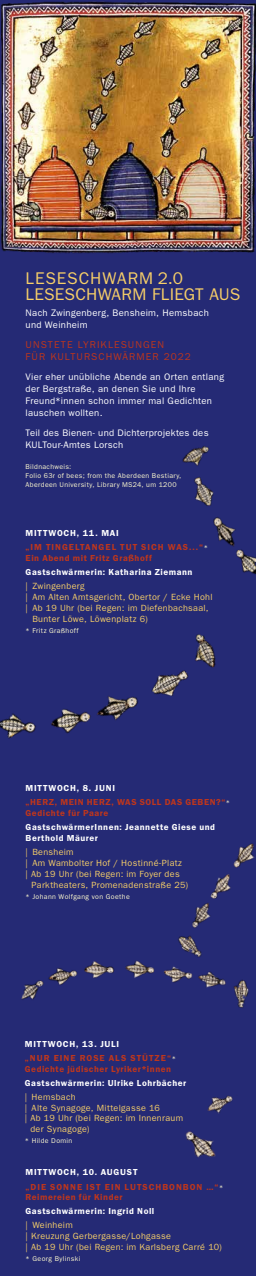
<style>
.page{position:relative;width:256px;height:1276px;background:#fff}
.page>*{position:absolute;margin:0;border:0;box-sizing:border-box;transform-origin:0 0}
.t1{font:17px/16px "Franklin Gothic";letter-spacing:.02em;color:#f6ce68}
.t2{font:10px/12px "Franklin Gothic";letter-spacing:.105em;color:#be361c}
.t3{font:9.5px/12px "Franklin Gothic";letter-spacing:.03em;color:#fff}
.t4{font:9px/10.8px "Franklin Gothic";letter-spacing:.035em;color:#f6ce68}
.t5{font:9px/10.8px "Franklin Gothic URW Dem";letter-spacing:.06em;color:#fff}
.t6{font:9px/14.7px "Franklin Gothic URW Dem";letter-spacing:.075em;color:#be361c}
.t7{font:9px/14.7px "Franklin Gothic URW Dem";letter-spacing:.11em;color:#be361c}
.t8{font:9px/14.7px "Franklin Gothic URW Dem";letter-spacing:.115em;color:#be361c}
.t9{font:9px "Franklin Gothic URW Dem";letter-spacing:.055em;color:#be361c}
.t10{font:7px/9px "Franklin Gothic";letter-spacing:.05em;color:#fdf9cf}
.s1{color:#fff}
.s2{font-family:"Franklin Gothic";font-size:7px;color:#fdf9cf}
</style>
<div class="page">
<div style="left:0;top:0;width:255px;height:1276px;background:#252a75"></div>
<img style="left:1px;top:1px;width:254px;height:253px">
<img style="left:192px;top:843px;width:63px;height:84px">
<img style="left:182px;top:446px;width:73px;height:129px">
<img style="left:0;top:541px;width:232px;height:198px">
<img style="left:21px;top:927px;width:228px;height:81px">
<img style="left:185px;top:1131px;width:31px;height:27px">
<img style="left:207px;top:1095px;width:26px;height:19px">
<h1 class="t1" style="left:26px;top:270px;width:216px">LESESCHWARM 2.0<br>LESESCHWARM FLIEGT AUS</h1>
<p class="t3" style="left:26px;top:307px;width:184px">Nach Zwingenberg, Bensheim, Hemsbach und Weinheim</p>
<p class="t2" style="left:26px;top:339px;width:166px">UNSTETE LYRIKLESUNGEN<br>FÜR KULTURSCHWÄRMER 2022</p>
<p class="t3" style="left:26px;top:371px;width:199px">Vier eher unübliche Abende an Orten entlang der Bergstraße, an denen Sie und Ihre Freund*innen schon immer mal Gedichten lauschen wollten.</p>
<p class="t3" style="left:26px;top:427px;width:184px">Teil des Bienen- und Dichterprojektes des<br>KULTour-Amtes Lorsch</p>
<p class="t10" style="left:26px;top:462px;width:157px">Bildnachweis:<br>Folio 63r of bees; from the Aberdeen Bestiary,<br>Aberdeen University, Library MS24, um 1200</p>
<p class="t7" style="left:26px;top:525px;width:183px"><span class="s1">MITTWOCH, 11. MAI<br></span>„IM TINGELTANGEL TUT SICH WAS...“<span class="s2">*</span></p>
<p class="t6" style="left:26px;top:550px;width:127px">Ein Abend mit Fritz Graßhoff</p>
<p class="t5" style="left:26px;top:566px;width:168px">Gastschwärmerin: Katharina Ziemann</p>
<p class="t4" style="left:26px;top:581px;width:60px">| Zwingenberg</p>
<p class="t4" style="left:26px;top:592px;width:188px">| Am Alten Amtsgericht, Obertor / Ecke Hohl</p>
<p class="t4" style="left:26px;top:602px;width:184px">| Ab 19 Uhr (bei Regen: im Diefenbachsaal,</p>
<p class="t4" style="left:32px;top:613px;width:117px">Bunter Löwe, Löwenplatz 6)</p>
<p class="t10" style="left:26px;top:626px;width:54px">* Fritz Graßhoff</p>
<p class="t6" style="left:26px;top:780px;width:205px"><span class="s1">MITTWOCH, 8. JUNI<br></span>„HERZ, MEIN HERZ, WAS SOLL DAS GEBEN?“<span class="s2">*</span></p>
<p class="t9" style="left:26px;top:807px;width:84px">Gedichte für Paare</p>
<p class="t5" style="left:26px;top:821px;width:190px">GastschwärmerInnen: Jeannette Giese und<br>Berthold Mäurer</p>
<p class="t4" style="left:26px;top:847px;width:49px">| Bensheim</p>
<p class="t4" style="left:26px;top:858px;width:157px">| Am Wambolter Hof / Hostinné-Platz</p>
<p class="t4" style="left:26px;top:868px;width:155px">| Ab 19 Uhr (bei Regen: im Foyer des</p>
<p class="t4" style="left:31px;top:879px;width:158px">Parktheaters, Promenadenstraße 25)</p>
<p class="t10" style="left:26px;top:892px;width:105px">* Johann Wolfgang von Goethe</p>
<p class="t8" style="left:25px;top:1036px;width:152px"><span class="s1">MITTWOCH, 13. JULI<br></span>„NUR EINE ROSE ALS STÜTZE“<span class="s2">*</span></p>
<p class="t6" style="left:25px;top:1061px;width:147px">Gedichte jüdischer Lyriker*innen</p>
<p class="t5" style="left:25px;top:1077px;width:162px">Gastschwärmerin: Ulrike Lohrbächer</p>
<p class="t4" style="left:25px;top:1091px;width:52px">| Hemsbach</p>
<p class="t4" style="left:25px;top:1102px;width:136px">| Alte Synagoge, Mittelgasse 16</p>
<p class="t4" style="left:25px;top:1113px;width:159px">| Ab 19 Uhr (bei Regen: im Innenraum</p>
<p class="t4" style="left:30px;top:1123px;width:61px">der Synagoge)</p>
<p class="t10" style="left:25px;top:1136px;width:49px">* Hilde Domin</p>
<p class="t7" style="left:26px;top:1164px;width:199px"><span class="s1">MITTWOCH, 10. AUGUST<br></span>„DIE SONNE IST EIN LUTSCHBONBON …“<span class="s2">*</span></p>
<p class="t6" style="left:26px;top:1190px;width:98px">Reimereien für Kinder</p>
<p class="t5" style="left:26px;top:1206px;width:130px">Gastschwärmerin: Ingrid Noll</p>
<p class="t4" style="left:26px;top:1219px;width:197px">| Weinheim<br>| Kreuzung Gerbergasse/Lohgasse<br>| Ab 19 Uhr (bei Regen: im Karlsberg Carré 10)</p>
<p class="t10" style="left:26px;top:1253px;width:56px">* Georg Bylinski</p>
</div>
